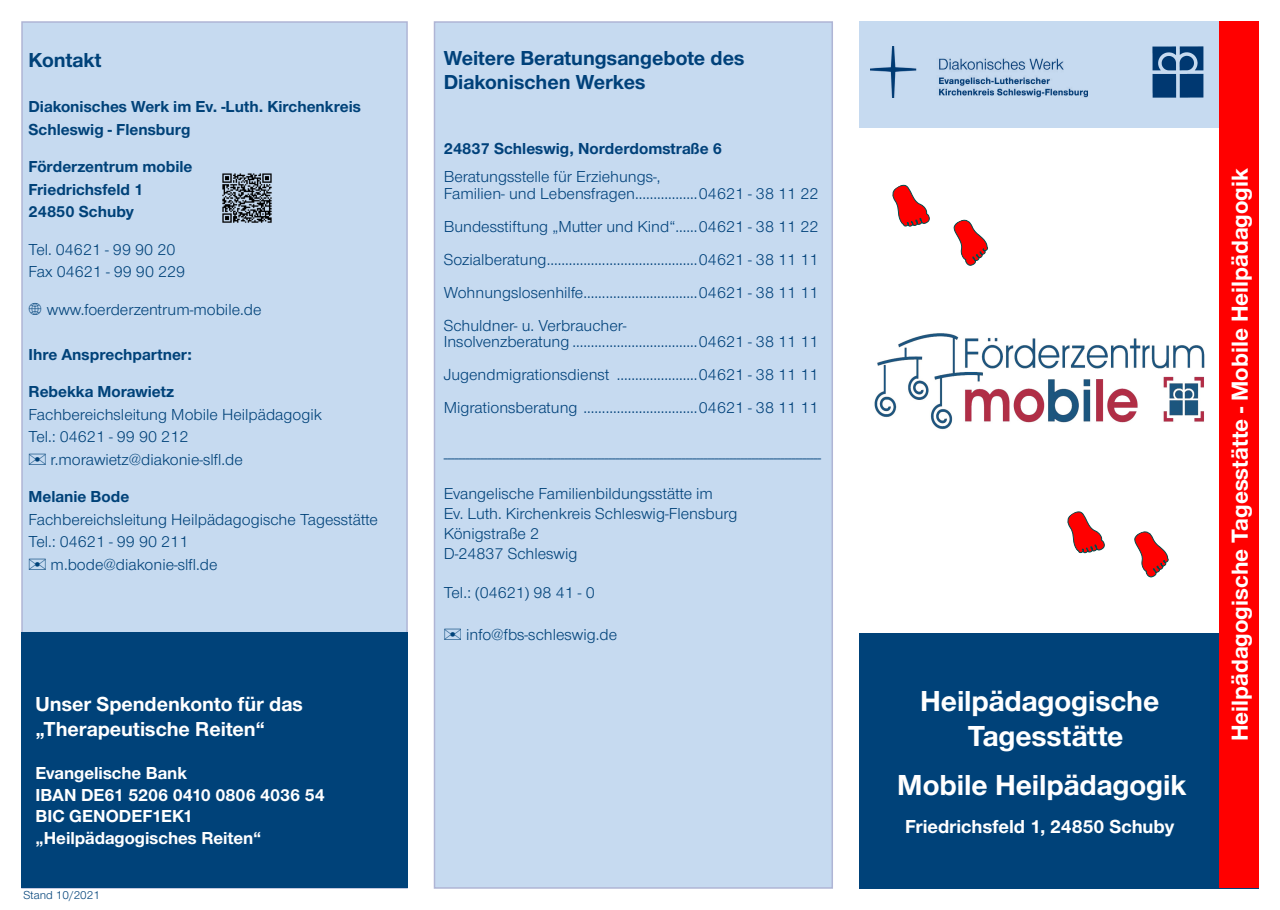
<style>
.page{position:relative;width:1280px;height:910px;background:#fff}
.page>*{position:absolute;margin:0;border:0;box-sizing:border-box;transform-origin:0 0}
.t1{font:700 30px/35px "Nordelbica";letter-spacing:-.005em;color:#fff;text-align:center}
.t2{font:700 24px "Nordelbica";color:#fff}
.t3{font:700 21px/24px "Nordelbica";color:#00417a}
.t4{font:700 21px/25.2px "Nordelbica";color:#fff}
.t5{font:700 21px "Nordelbica";color:#004279}
.t6{font:700 19.5px "Nordelbica";color:#fff}
.t7{font:700 18px/21.6px "Nordelbica";color:#fff}
.t8{font:16.5px/33px "Nordelbica";color:#00417a;text-align:justify}
.t9{font:16.5px/19.8px "Nordelbica";color:#004279}
.t10{font:700 16.5px/22.5px "Nordelbica";color:#004279}
.t11{font:700 16.5px "Nordelbica";color:#00417a}
.t12{font:12px "Nordelbica";color:#004279}
</style>
<div class="page">
<div style="left:859px;top:21px;width:400px;height:107px;background:#c6daf0"></div>
<img style="left:1152px;top:47px;width:51px;height:51px">
<img style="left:871px;top:47px;width:217px;height:51px">
<div style="left:859px;top:633px;width:400px;height:255px;background:#004279"></div>
<div style="left:1219px;top:21px;width:40px;height:867px;background:#f00"></div>
<div style="left:21px;top:21px;width:387px;height:868px;background:#c6daf0;border:2px solid #afb5d5"></div>
<div style="left:434px;top:22px;width:398px;height:866px;background:#c6daf0"></div>
<div style="left:434px;top:21px;width:399px;height:868px;border:2px solid #afb5d5"></div>
<img style="left:874px;top:333px;width:331px;height:97px">
<svg style="left:892px;top:184px;width:38px;height:43px"></svg>
<svg style="left:953px;top:219px;width:35px;height:47px"></svg>
<svg style="left:1067px;top:511px;width:38px;height:43px"></svg>
<svg style="left:1134px;top:531px;width:35px;height:47px"></svg>
<img style="left:222px;top:173px;width:50px;height:50px">
<div style="left:21px;top:632px;width:387px;height:256px;background:#004279"></div>
<p class="t5" style="left:29px;top:48px;width:74px">Kontakt</p>
<p class="t10" style="left:29px;top:95px;width:334px">Diakonisches Werk im Ev. -Luth. Kirchenkreis<br>Schleswig - Flensburg</p>
<p class="t10" style="left:29px;top:155px;width:165px">Förderzentrum mobile<br>Friedrichsfeld 1<br>24850 Schuby</p>
<p class="t9" style="left:29px;top:238px;width:158px;line-height:22.5px">Tel. 04621 - 99 90 20<br>Fax 04621 - 99 90 229</p>
<p class="t9" style="left:47px;top:299px;width:216px">www.foerderzentrum-mobile.de</p>
<p class="t10" style="left:29px;top:343px;width:165px">Ihre Ansprechpartner:</p>
<p class="t10" style="left:29px;top:380px;width:147px">Rebekka Morawietz</p>
<p class="t9" style="left:29px;top:404px;width:295px">Fachbereichsleitung Mobile Heilpädagogik</p>
<p class="t9" style="left:29px;top:427px;width:161px">Tel.: 04621 - 99 90 212</p>
<p class="t9" style="left:51px;top:449px;width:194px">r.morawietz@diakonie-slfl.de</p>
<p class="t10" style="left:29px;top:485px;width:102px">Melanie Bode</p>
<p class="t9" style="left:29px;top:509px;width:351px">Fachbereichsleitung Heilpädagogische Tagesstätte</p>
<p class="t9" style="left:29px;top:532px;width:161px">Tel.: 04621 - 99 90 211</p>
<p class="t9" style="left:51px;top:554px;width:168px">m.bode@diakonie-slfl.de</p>
<p class="t4" style="left:36px;top:691px;width:269px">Unser Spendenkonto für das „Therapeutische Reiten“</p>
<p class="t7" style="left:36px;top:762px;width:291px">Evangelische Bank<br>IBAN DE61 5206 0410 0806 4036 54<br>BIC GENODEF1EK1 „Heilpädagogisches Reiten“</p>
<p class="t12" style="left:23px;top:888px;width:78px">Stand 10/2021</p>
<p class="t3" style="left:444px;top:46px;width:302px">Weitere Beratungsangebote des<br>Diakonischen Werkes</p>
<p class="t11" style="left:444px;top:139px;width:280px">24837 Schleswig, Norderdomstraße 6</p>
<p class="t8" style="left:444px;top:169px;width:376px;line-height:16.5px">Beratungsstelle für Erziehungs-,<br>Familien- und Lebensfragen.................04621 - 38 11 22</p>
<p class="t8" style="left:444px;top:210px;width:376px">Bundesstiftung „Mutter und Kind“......04621 - 38 11 22<br>Sozialberatung.........................................04621 - 38 11 11<br>Wohnungslosenhilfe...............................04621 - 38 11 11<br>Schuldner- u. Verbraucher-</p>
<p class="t8" style="left:444px;top:326px;width:376px">Insolvenzberatung ..................................04621 - 38 11 11<br>Jugendmigrationsdienst ......................04621 - 38 11 11<br>Migrationsberatung ...............................04621 - 38 11 11</p>
<p class="t8" style="left:444px;top:441px;width:379px">-------------------------------------------------------------------------------------------------------</p>
<p class="t9" style="left:444px;top:484px;width:295px">Evangelische Familienbildungsstätte im<br>Ev. Luth. Kirchenkreis Schleswig-Flensburg<br>Königstraße 2<br>D-24837 Schleswig</p>
<p class="t9" style="left:444px;top:583px;width:152px">Tel.: (04621) 98 41 - 0</p>
<p class="t9" style="left:466px;top:624px;width:152px">info@fbs-schleswig.de</p>
<h1 class="t1" style="left:920px;top:683px;width:241px">Heilpädagogische<br>Tagesstätte</h1>
<h1 class="t1" style="left:897px;top:767px;width:291px">Mobile Heilpädagogik</h1>
<p class="t6" style="left:905px;top:815px;width:270px">Friedrichsfeld 1, 24850 Schuby</p>
<h2 class="t2" style="left:1226px;top:741px;width:575px;rotate:-90deg">Heilpädagogische Tagesstätte - Mobile Heilpädagogik</h2>
</div>
